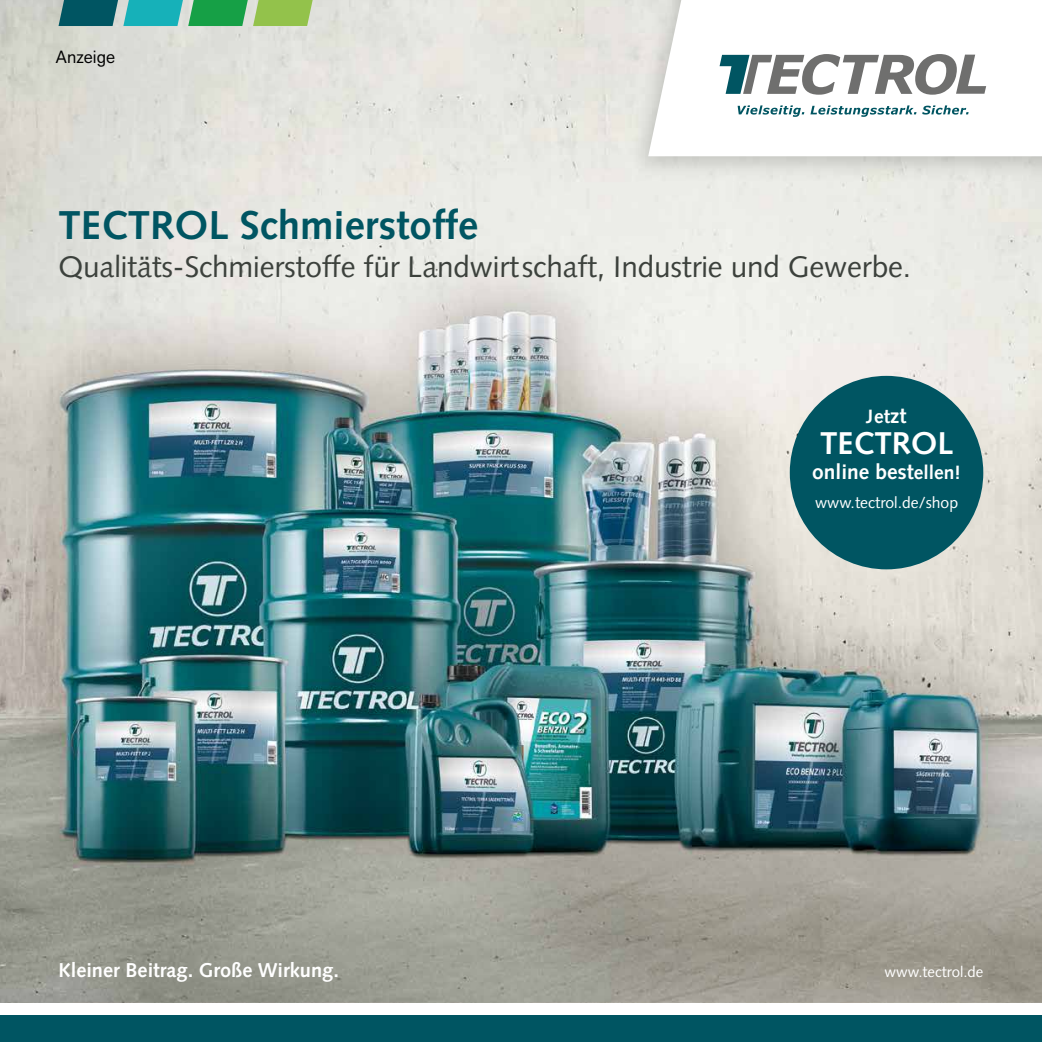
<style>
.page{position:relative;width:1042px;height:1042px;background:#fff}
.page>*{position:absolute;margin:0;border:0;box-sizing:border-box;transform-origin:0 0}
.t1{font:700 40.25px "Syntax";color:#005562}
.t2{font:700 31.5px "Syntax";color:#fff}
.t3{font:29.75px "Syntax";letter-spacing:-.005em;color:#3c413c}
.t4{font:700 21px "Syntax";color:#fff}
.t5{font:700 20.12px "Syntax";color:#fff}
.t6{font:700 19.25px "Syntax";color:#fff}
.t7{font:17.5px "Akzid Grtsk Next";letter-spacing:.005em;color:#000}
.t8{font:15.75px "Syntax";color:#fff}
.t9{font:15.05px "Syntax";color:#fff}
.s1{font-size:21px}
.s2{font-size:19.25px}
</style>
<div class="page">
<div style="left:0;top:1016px;width:1042px;height:26px;background:#005562"></div>
<img style="left:0;top:0;width:1042px;height:1003px">
<img style="left:626px;top:0;width:416px;height:181px">
<svg style="left:648px;top:0;width:394px;height:156px"></svg>
<svg style="left:737px;top:105px;width:67px;height:12px"></svg>
<svg style="left:810px;top:105px;width:106px;height:12px"></svg>
<svg style="left:922px;top:105px;width:46px;height:10px"></svg>
<svg style="left:719px;top:54px;width:267px;height:41px"></svg>
<div style="left:790px;top:376px;width:193px;height:193px;background:#005562;border-radius:50%"></div>
<svg style="left:59px;top:0;width:254px;height:26px;background:#49a37b"></svg>
<p class="t7" style="left:56px;top:46px;width:61px">Anzeige</p>
<h1 class="t1" style="left:59px;top:202px;width:421px">TECTROL Schmierstoffe</h1>
<p class="t3" style="left:59px;top:249px;width:854px">Qualitäts-Schmierstoffe für Landwirtschaft, Industrie und Gewerbe.</p>
<p class="t6" style="left:866px;top:405px;width:41px">Jet<span class="s1">zt</span></p>
<p class="t2" style="left:820px;top:425px;width:134px">TECTROL</p>
<p class="t4" style="left:812px;top:459px;width:150px">online best<span class="s2">ellen!</span></p>
<p class="t8" style="left:815px;top:493px;width:145px">www.tectrol.de/shop</p>
<p class="t5" style="left:59px;top:958px;width:282px">Kleiner Beitrag. Große Wirkung.</p>
<p class="t9" style="left:884px;top:963px;width:100px">www.tectrol.de</p>
</div>
